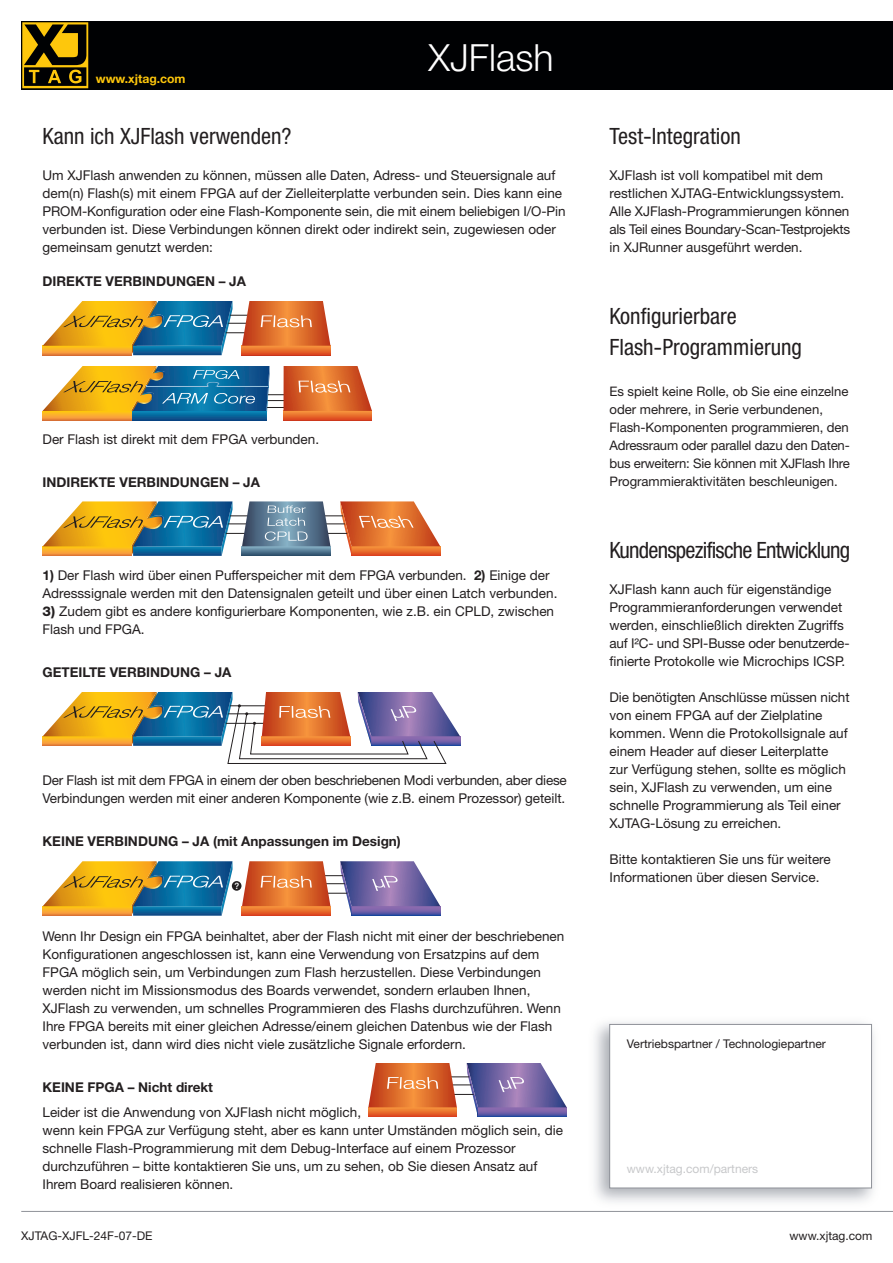
<style>
.page{position:relative;width:893px;height:1263px;background:#fff}
.page>*{position:absolute;margin:0;border:0;box-sizing:border-box;transform-origin:0 0}
.t1{font:300 37.5px "Helvetica Neue LT";color:#fff}
.t2{font:condensed 22.5px/30.9px "Helvetica Neue";color:#231f20}
.t3{font:condensed 22.5px "Helvetica Neue";letter-spacing:-.035em;color:#231f20}
.t4{font:13.5px/18px "Helvetica Neue LT";color:#231f20}
.t5{font:13.5px/18px "Helvetica Neue LT";letter-spacing:-.02em;color:#231f20}
.t6{font:700 13.5px "Helvetica Neue LT";color:#231f20}
.t7{font:13.2px/18px "Helvetica Neue LT";letter-spacing:-.005em;color:#231f20}
.t8{font:700 12.15px "Helvetica Neue LT";color:#fec70c}
.t9{font:12px "Helvetica Neue LT";color:#231f20}
.t10{font:12px "Helvetica Neue LT";color:#c7c8ca}
.t11{font:500 8.7px "Helvetica Neue";color:#fff}
.s1{font-weight:700}
.s2{font-weight:800}
.s3{font-family:"Helvetica Neue LT";font-stretch:normal}
</style>
<div class="page">
<div style="left:609px;top:1024px;width:263px;height:164px;border:1px solid #8f9299"></div>
<div style="left:21px;top:21px;width:872px;height:68px;background:#000103"></div>
<svg style="left:22px;top:22px;width:66px;height:66px"></svg>
<hr style="left:21px;top:1211px;width:872px;height:1px;background:#8f9299">
<hr style="left:0;top:21px;width:1px;height:68px;background:#000103">
<hr style="left:415px;top:1076px;width:54px;height:1px;background:#231f20">
<hr style="left:413px;top:1084px;width:58px;height:1px;background:#231f20">
<hr style="left:411px;top:1094px;width:63px;height:1px;background:#231f20">
<svg style="left:368px;top:1107px;width:89px;height:10px"></svg>
<svg style="left:368px;top:1063px;width:89px;height:44px"></svg>
<svg style="left:467px;top:1063px;width:100px;height:54px"></svg>
<hr style="left:230px;top:515px;width:113px;height:1px;background:#231f20">
<hr style="left:228px;top:523px;width:117px;height:1px;background:#231f20">
<hr style="left:226px;top:533px;width:121px;height:1px;background:#231f20">
<svg style="left:242px;top:546px;width:88px;height:10px"></svg>
<svg style="left:340px;top:502px;width:100px;height:54px"></svg>
<svg style="left:242px;top:502px;width:88px;height:44px"></svg>
<svg style="left:43px;top:502px;width:190px;height:54px"></svg>
<svg style="left:43px;top:411px;width:20px;height:9px"></svg>
<svg style="left:63px;top:366px;width:309px;height:54px"></svg>
<hr style="left:230px;top:315px;width:87px;height:1px;background:#231f20">
<hr style="left:228px;top:323px;width:91px;height:1px;background:#231f20">
<hr style="left:226px;top:332px;width:95px;height:1px;background:#231f20">
<svg style="left:242px;top:346px;width:88px;height:9px"></svg>
<svg style="left:242px;top:301px;width:88px;height:45px"></svg>
<svg style="left:43px;top:301px;width:190px;height:54px"></svg>
<svg style="left:43px;top:692px;width:417px;height:72px"></svg>
<hr style="left:277px;top:875px;width:66px;height:1px;background:#231f20">
<hr style="left:276px;top:883px;width:69px;height:1px;background:#231f20">
<hr style="left:273px;top:893px;width:74px;height:1px;background:#231f20">
<svg style="left:242px;top:906px;width:88px;height:10px"></svg>
<svg style="left:242px;top:862px;width:88px;height:44px"></svg>
<svg style="left:340px;top:862px;width:100px;height:54px"></svg>
<svg style="left:43px;top:862px;width:190px;height:54px"></svg>
<div style="left:232px;top:881px;width:9px;height:10px;background:#231f20;border-radius:50%"></div>
<p class="t8" style="left:96px;top:72px;width:91px">www.xjtag.com</p>
<h1 class="t1" style="left:429px;top:35px;width:126px">XJFlash</h1>
<h2 class="t2" style="left:43px;top:120px;width:251px">Kann ich XJFlash verwenden?</h2>
<p class="t4" style="left:43px;top:166px;width:524px">Um XJFlash anwenden zu können, müssen alle Daten, Adress- und Steuersignale auf dem(n) Flash(s) mit einem FPGA auf der Zielleiterplatte verbunden sein. Dies kann eine PROM-Konfiguration oder eine Flash-Komponente sein, die mit einem beliebigen I/O-Pin verbunden ist. Diese Verbindungen können direkt oder indirekt sein, zugewiesen oder gemeinsam genutzt werden:</p>
<p class="t6" style="left:43px;top:273px;width:205px">DIREKTE VERBINDUNGEN – JA</p>
<p class="t4" style="left:43px;top:430px;width:278px">Der Flash ist direkt mit dem FPGA verbunden.</p>
<p class="t6" style="left:43px;top:474px;width:219px">INDIREKTE VERBINDUNGEN – JA</p>
<p class="t4" style="left:43px;top:566px;width:516px"><span class="s1">1)</span> Der Flash wird über einen Pufferspeicher mit dem FPGA verbunden. <span class="s1">2)</span> Einige der<br>Adresssignale werden mit den Datensignalen geteilt und über einen Latch verbunden.</p>
<p class="t4" style="left:43px;top:602px;width:513px"><span class="s2">3)</span> Zudem gibt es andere konfigurierbare Komponenten, wie z.B. ein CPLD, zwischen<br>Flash und FPGA.</p>
<p class="t6" style="left:43px;top:664px;width:190px">GETEILTE VERBINDUNG – JA</p>
<p class="t5" style="left:43px;top:771px;width:526px">Der Flash ist mit dem FPGA in einem der oben beschriebenen Modi verbunden, aber diese<br>Verbindungen werden mit einer anderen Komponente (wie z.B. einem Prozessor) geteilt.</p>
<p class="t6" style="left:43px;top:833px;width:360px">KEINE VERBINDUNG – JA (mit Anpassungen im Design)</p>
<p class="t11" style="left:234px;top:881px;width:6px">?</p>
<p class="t4" style="left:43px;top:927px;width:523px">Wenn Ihr Design ein FPGA beinhaltet, aber der Flash nicht mit einer der beschriebenen Konfigurationen angeschlossen ist, kann eine Verwendung von Ersatzpins auf dem FPGA möglich sein, um Verbindungen zum Flash herzustellen. Diese Verbindungen werden nicht im Missionsmodus des Boards verwendet, sondern erlauben Ihnen, XJFlash zu verwenden, um schnelles Programmieren des Flashs durchzuführen. Wenn Ihre FPGA bereits mit einer gleichen Adresse/einem gleichen Datenbus wie der Flash verbunden ist, dann wird dies nicht viele zusätzliche Signale erfordern.</p>
<p class="t6" style="left:43px;top:1079px;width:172px">KEINE FPGA – Nicht direkt</p>
<p class="t4" style="left:43px;top:1103px;width:522px">Leider ist die Anwendung von XJFlash nicht möglich,<br>wenn kein FPGA zur Verfügung steht, aber es kann unter Umständen möglich sein, die schnelle Flash-Programmierung mit dem Debug-Interface auf einem Prozessor durchzuführen – bitte kontaktieren Sie uns, um zu sehen, ob Sie diesen Ansatz auf Ihrem Board realisieren können.</p>
<h2 class="t2" style="left:609px;top:120px;width:133px">Test<span class="s3">-</span>Integration</h2>
<p class="t4" style="left:609px;top:166px;width:242px">XJFlash ist voll kompatibel mit dem restlichen XJTAG-Entwicklungssystem.<br>Alle XJFlash-Programmierungen können als Teil eines Boundary-Scan-Testprojekts in XJRunner ausgeführt werden.</p>
<h2 class="t2" style="left:609px;top:300px;width:194px">Konfigurierbare<br>Flash<span class="s3">-</span>Programmierung</h2>
<p class="t7" style="left:609px;top:382px;width:242px">Es spielt keine Rolle, ob Sie eine einzelne oder mehrere, in Serie verbundenen, Flash-Komponenten programmieren, den Adressraum oder parallel dazu den Daten&shy;bus erweitern: Sie können mit XJFlash Ihre Programmieraktivitäten beschleunigen.</p>
<h2 class="t3" style="left:609px;top:537px;width:242px">Kundenspezifische Entwicklung</h2>
<p class="t4" style="left:609px;top:580px;width:242px">XJFlash kann auch für eigenständige Programmieranforderungen verwendet werden, einschließlich direkten Zugriffs auf I²C- und SPI-Busse oder benutzerde&shy;finierte Protokolle wie Microchips ICSP.</p>
<p class="t4" style="left:609px;top:688px;width:242px">Die benötigten Anschlüsse müssen nicht von einem FPGA auf der Zielplatine kommen. Wenn die Protokollsignale auf einem Header auf dieser Leiterplatte zur Verfügung stehen, sollte es möglich sein, XJFlash zu verwenden, um eine schnelle Programmierung als Teil einer XJTAG-Lösung zu erreichen.</p>
<p class="t4" style="left:609px;top:850px;width:223px">Bitte kontaktieren Sie uns für weitere<br>Informationen über diesen Service.</p>
<p class="t9" style="left:627px;top:1037px;width:200px">Vertriebspartner / Technologiepartner</p>
<p class="t10" style="left:627px;top:1161px;width:133px">www.xjtag.com/partners</p>
<p class="t9" style="left:21px;top:1229px;width:133px">XJTAG-XJFL-24F-07-DE</p>
<p class="t9" style="left:789px;top:1229px;width:84px">www.xjtag.com</p>
</div>
